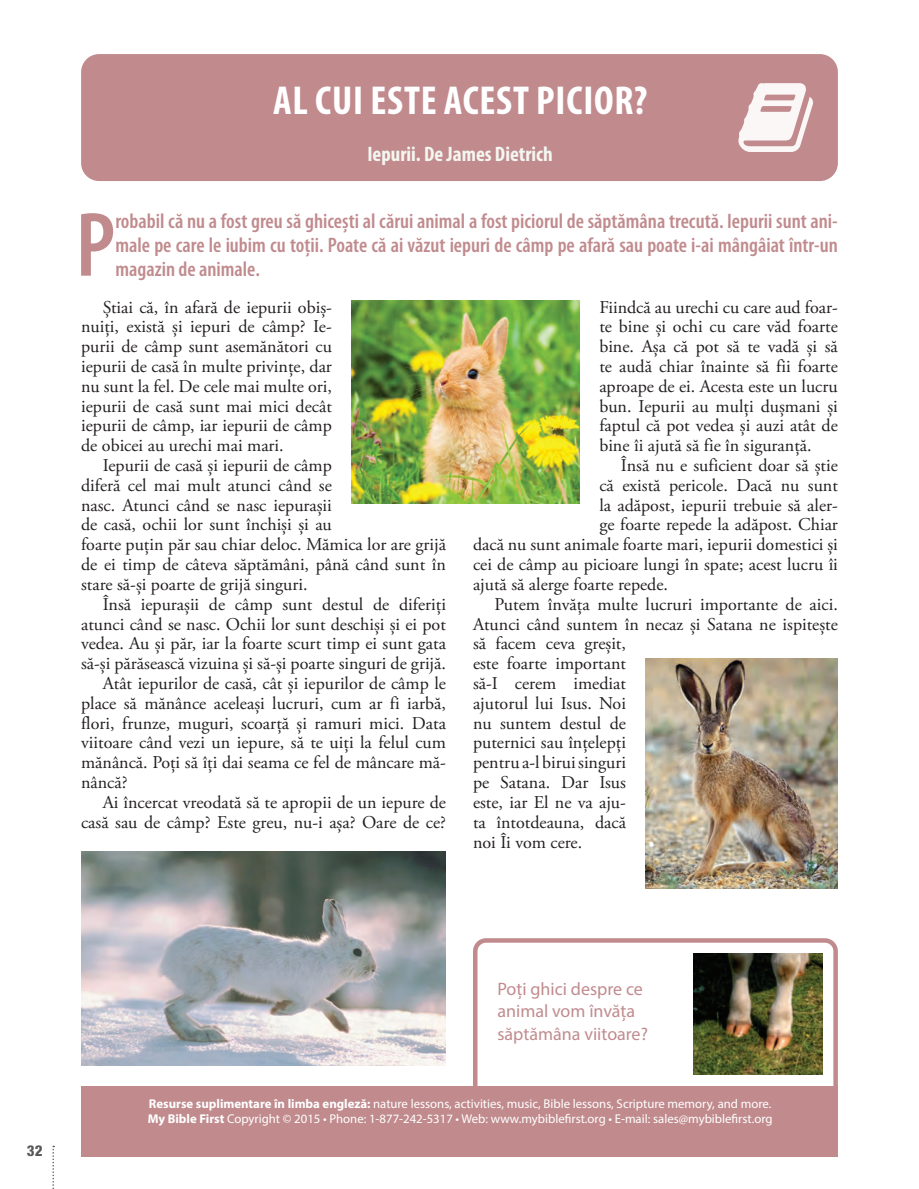
<style>
.page{position:relative;width:919px;height:1189px;background:#fff}
.page>*{position:absolute;margin:0;border:0;box-sizing:border-box;transform-origin:0 0}
.t1{font:600 condensed 92.25px "Myriad Pro";color:#c18b8e}
.t2{font:700 condensed 40.5px "Myriad Pro";letter-spacing:.02em;color:#fff}
.t3{font:600 condensed 21px/24px "Myriad Pro";color:#c18b8e;text-align:justify}
.t4{font:700 condensed 21px "Myriad Pro";color:#f4f6f0}
.t5{font:18px/19.8px "Adobe Garamond Pro";color:#231f20;text-align:justify}
.t6{font:18px/22.5px "Myriad Pro";color:#c18b8e}
.t7{font:800 condensed 15px "Helvetica Neue LT Pro";color:#57585a}
.t8{font:12.75px/15px "Myriad Pro";color:#fff}
.s1{font-weight:700}
</style>
<div class="page">
<div style="left:81px;top:1085px;width:756px;height:71px;background:#c18b8e"></div>
<svg style="left:52px;top:1145px;width:2px;height:44px"></svg>
<div style="left:81px;top:54px;width:756px;height:127px;background:#c18b8e;border-radius:18px"></div>
<svg style="left:738px;top:83px;width:75px;height:69px"></svg>
<svg style="left:470px;top:938px;width:368px;height:157px"></svg>
<img style="left:351px;top:301px;width:228px;height:203px">
<img style="left:81px;top:851px;width:365px;height:214px">
<img style="left:645px;top:658px;width:192px;height:229px">
<img style="left:693px;top:953px;width:129px;height:121px">
<h2 class="t2" style="left:273px;top:75px;width:375px">AL CUI ESTE ACEST PICIOR?</h2>
<p class="t4" style="left:367px;top:141px;width:187px">Iepurii. De James Dietrich</p>
<h1 class="t1" style="left:76px;top:188px;width:41px">P</h1>
<p class="t3" style="left:115px;top:208px;width:723px">robabil că nu a fost greu să ghicești al cărui animal a fost piciorul de săptămâna trecută. Iepurii sunt ani&shy;male pe care le iubim cu toții. Poate că ai văzut iepuri de câmp pe afară sau poate i-ai mângâiat într-un magazin de animale.</p>
<p class="t5" style="left:81px;top:297px;width:252px;text-indent:22px">Știai că, în afară de iepurii obiș&shy;nuiți, există și iepuri de câmp? Ie&shy;purii de câmp sunt asemănători cu iepurii de casă în multe privințe, dar nu sunt la fel. De cele mai multe ori, iepurii de casă sunt mai mici decât iepurii de câmp, iar iepurii de câmp de obicei au urechi mai mari.</p>
<p class="t5" style="left:81px;top:456px;width:366px;text-align:left;text-indent:22px">Iepurii de casă și iepurii de câmp<br>diferă cel mai mult atunci când se<br>nasc. Atunci când se nasc iepurașii<br>de casă, ochii lor sunt închiși și au<br>foarte puțin păr sau chiar deloc. Mămica lor are grijă de ei timp de câteva săptămâni, până când sunt în stare să-și poarte de grijă singuri.</p>
<p class="t5" style="left:103px;top:594px;width:344px">Însă iepurașii de câmp sunt destul de diferiți</p>
<p class="t5" style="left:81px;top:614px;width:366px">atunci când se nasc. Ochii lor sunt deschiși și ei pot</p>
<p class="t5" style="left:81px;top:634px;width:366px">vedea. Au și păr, iar la foarte scurt timp ei sunt gata</p>
<p class="t5" style="left:81px;top:654px;width:366px">să-și părăsească vizuina și să-și poarte singuri de grijă.</p>
<p class="t5" style="left:103px;top:673px;width:344px">Atât iepurilor de casă, cât și iepurilor de câmp le</p>
<p class="t5" style="left:81px;top:693px;width:366px">place să mănânce aceleași lucruri, cum ar fi iarbă,</p>
<p class="t5" style="left:81px;top:713px;width:366px">flori, frunze, muguri, scoarță și ramuri mici. Data</p>
<p class="t5" style="left:81px;top:733px;width:366px">viitoare când vezi un iepure, să te uiți la felul cum</p>
<p class="t5" style="left:81px;top:753px;width:366px">mănâncă. Poți să îți dai seama ce fel de mâncare mă-</p>
<p class="t5" style="left:81px;top:772px;width:48px">nâncă?</p>
<p class="t5" style="left:103px;top:792px;width:344px">Ai încercat vreodată să te apropii de un iepure de</p>
<p class="t5" style="left:81px;top:812px;width:366px">casă sau de câmp? Este greu, nu-i așa? Oare de ce?</p>
<p class="t5" style="left:599px;top:297px;width:240px">Fiindcă au urechi cu care aud foar&shy;te bine și ochi cu care văd foarte bine. Așa că pot să te vadă și să te audă chiar înainte să fii foarte aproape de ei. Acesta este un lucru bun. Iepurii au mulți dușmani și faptul că pot vedea și auzi atât de bine îi ajută să fie în siguranță.</p>
<p class="t5" style="left:620px;top:456px;width:218px">Însă nu e suficient doar să știe</p>
<p class="t5" style="left:599px;top:475px;width:240px">că există pericole. Dacă nu sunt</p>
<p class="t5" style="left:599px;top:495px;width:240px">la adăpost, iepurii trebuie să aler-</p>
<p class="t5" style="left:599px;top:515px;width:240px">ge foarte repede la adăpost. Chiar</p>
<p class="t5" style="left:473px;top:535px;width:366px">dacă nu sunt animale foarte mari, iepurii domestici și</p>
<p class="t5" style="left:473px;top:555px;width:366px">cei de câmp au picioare lungi în spate; acest lucru îi</p>
<p class="t5" style="left:473px;top:574px;width:196px">ajută să alerge foarte repede.</p>
<p class="t5" style="left:494px;top:594px;width:344px">Putem învăța multe lucruri importante de aici.</p>
<p class="t5" style="left:473px;top:614px;width:366px">Atunci când suntem în necaz și Satana ne ispitește</p>
<p class="t5" style="left:473px;top:634px;width:154px">să facem ceva greșit,</p>
<p class="t5" style="left:473px;top:654px;width:154px">este foarte important</p>
<p class="t5" style="left:473px;top:673px;width:154px">să-I cerem imediat</p>
<p class="t5" style="left:473px;top:693px;width:154px">ajutorul lui Isus. Noi</p>
<p class="t5" style="left:473px;top:713px;width:154px">nu suntem destul de</p>
<p class="t5" style="left:473px;top:733px;width:154px">puternici sau înțelepți</p>
<p class="t5" style="left:473px;top:753px;width:154px">pentru a-l birui singuri</p>
<p class="t5" style="left:473px;top:772px;width:154px">pe Satana. Dar Isus</p>
<p class="t5" style="left:473px;top:792px;width:154px">este, iar El ne va aju-</p>
<p class="t5" style="left:473px;top:812px;width:154px">ta întotdeauna, dacă</p>
<p class="t5" style="left:473px;top:832px;width:111px">noi Îi vom cere.</p>
<p class="t7" style="left:27px;top:1141px;width:17px">32</p>
<p class="t6" style="left:497px;top:976px;width:152px">Poți ghici despre ce animal vom învăța săptămâna viitoare?</p>
<p class="t8" style="left:148px;top:1095px;width:626px"><span class="s1">Resurse suplimentare în limba engleză:</span> nature lessons, activities, music, Bible lessons, Scripture memory, and more.<br><span class="s1">My Bible First</span> Copyright © 2015 • Phone: 1-877-242-5317 • Web: www.mybiblefirst.org • E-mail: sales@mybiblefirst.org</p>
</div>
